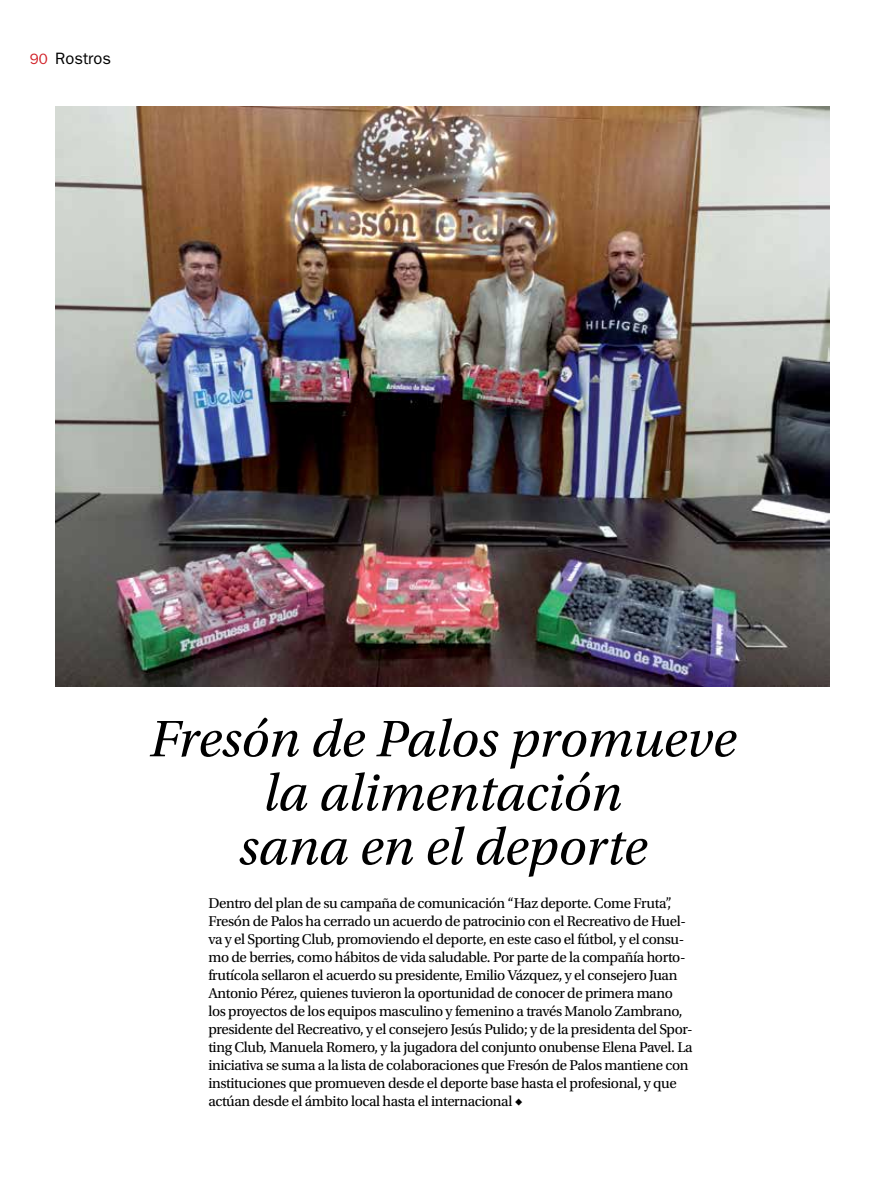
<style>
.page{position:relative;width:893px;height:1191px;background:#fff}
.page>*{position:absolute;margin:0;border:0;box-sizing:border-box;transform-origin:0 0}
.t1{font:italic 54px/54px "Utopia Std";color:#000;text-align:center}
.t2{font:16.5px "ITC Franklin Gothic Std";color:#000}
.t3{font:15px/18px "Utopia Std";letter-spacing:-.025em;color:#000}
.t4{font:15px "ITC Franklin Gothic Std";color:#d2232a}
</style>
<div class="page">
<img style="left:55px;top:106px;width:774px;height:581px">
<p class="t4" style="left:30px;top:51px;width:19px">90</p>
<p class="t2" style="left:55px;top:49px;width:57px">Rostros</p>
<h1 class="t1" style="left:150px;top:712px;width:588px">Fresón de Palos promueve la alimentación<br>sana en el deporte</h1>
<p class="t3" style="left:208px;top:894px;width:486px">Dentro del plan de su campaña de comunicación “Haz deporte. Come Fruta”, Fresón de Palos ha cerrado un acuerdo de patrocinio con el Recreativo de Huel&shy;va y el Sporting Club, promoviendo el deporte, en este caso el fútbol, y el consu&shy;mo de berries, como hábitos de vida saludable. Por parte de la compañía horto&shy;frutícola sellaron el acuerdo su presidente, Emilio Vázquez, y el consejero Juan Antonio Pérez, quienes tuvieron la oportunidad de conocer de primera mano los proyectos de los equipos masculino y femenino a través Manolo Zambrano, presidente del Recreativo, y el consejero Jesús Pulido; y de la presidenta del Spor&shy;ting Club, Manuela Romero, y la jugadora del conjunto onubense Elena Pavel. La iniciativa se suma a la lista de colaboraciones que Fresón de Palos mantiene con instituciones que promueven desde el deporte base hasta el profesional, y que actúan desde el ámbito local hasta el internacional ◆</p>
</div>
